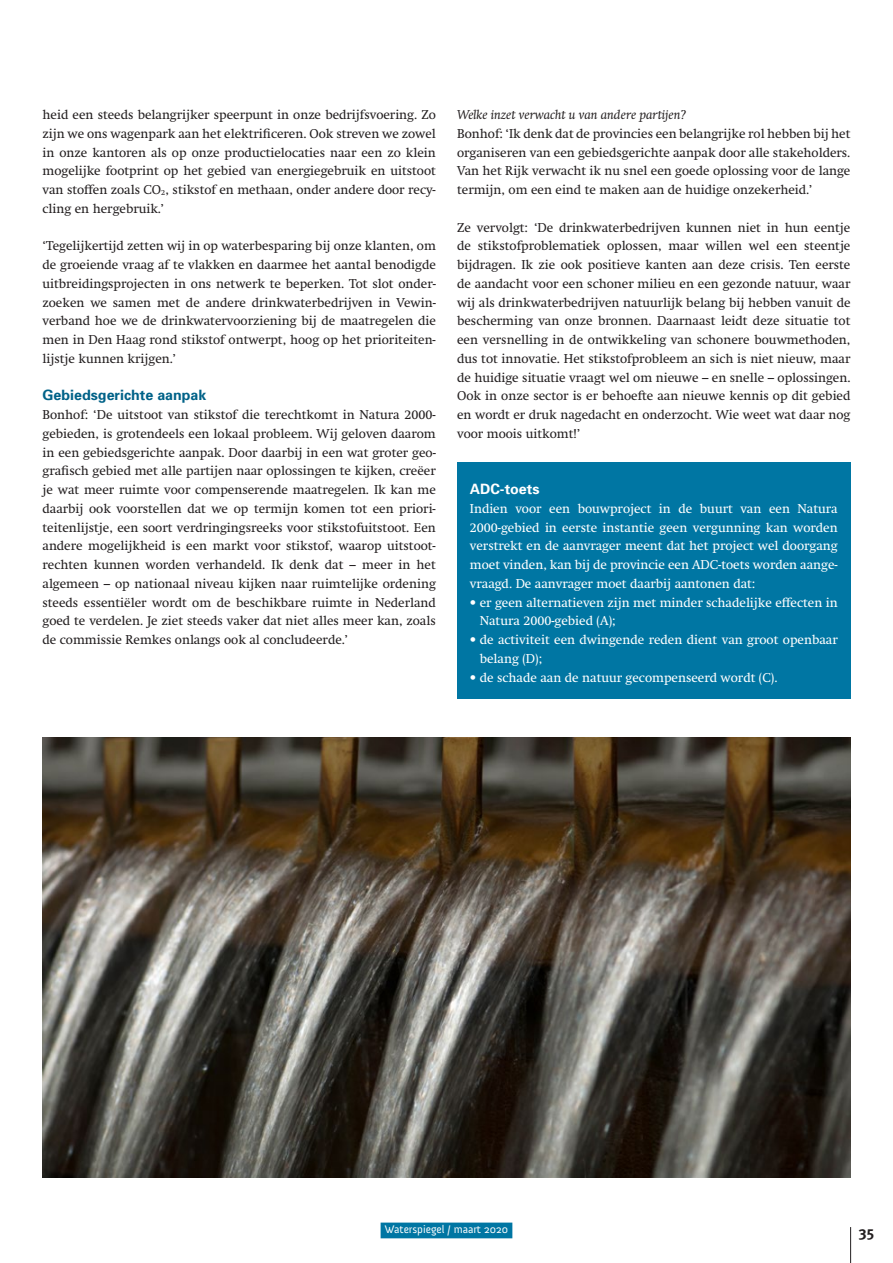
<style>
.page{position:relative;width:893px;height:1263px;background:#fff}
.page>*{position:absolute;margin:0;border:0;box-sizing:border-box;transform-origin:0 0}
.t1{font:700 15px "Meta Plus";color:#231f20}
.t2{font:700 14.25px "Univers";color:#006288}
.t3{font:700 14.25px "Univers";color:#fff}
.t4{font:12.75px/18.8px "Swift";color:#231f20;text-align:justify}
.t5{font:12.75px/18.8px "Swift";color:#fff}
.t6{font:italic 12.75px "Swift";color:#231f20}
.t7{font:11.25px "Anivers";color:#fff}
</style>
<div class="page">
<hr style="left:850px;top:1227px;width:1px;height:36px;background:#231f20">
<div style="left:381px;top:1222px;width:131px;height:16px;background:#0076a3"></div>
<img style="left:43px;top:738px;width:808px;height:440px">
<div style="left:457px;top:463px;width:393px;height:236px;background:#0076a3"></div>
<p class="t4" style="left:43px;top:105px;width:395px">heid een steeds belangrijker speerpunt in onze bedrijfsvoering. Zo zijn we ons wagenpark aan het elektrificeren. Ook streven we zowel in onze kantoren als op onze productielocaties naar een zo klein mogelijke footprint op het gebied van energiegebruik en uitstoot van stoffen zoals CO<sub>2</sub>, stikstof en methaan, onder andere door recy&shy;cling en hergebruik.’</p>
<p class="t4" style="left:43px;top:237px;width:395px">‘Tegelijkertijd zetten wij in op waterbesparing bij onze klanten, om de groeiende vraag af te vlakken en daarmee het aantal benodigde uitbreidingsprojecten in ons netwerk te beperken. Tot slot onder&shy;zoeken we samen met de andere drinkwaterbedrijven in Vewin&shy;verband hoe we de drinkwatervoorziening bij de maatregelen die men in Den Haag rond stikstof ontwerpt, hoog op het prioriteiten&shy;lijstje kunnen krijgen.’</p>
<p class="t2" style="left:43px;top:386px;width:165px">Gebiedsgerichte aanpak</p>
<p class="t4" style="left:43px;top:405px;width:395px">Bonhof: ‘De uitstoot van stikstof die terechtkomt in Natura 2000- gebieden, is grotendeels een lokaal probleem. Wij geloven daarom in een gebiedsgerichte aanpak. Door daarbij in een wat groter geo&shy;grafisch gebied met alle partijen naar oplossingen te kijken, creëer je wat meer ruimte voor compenserende maatregelen. Ik kan me daarbij ook voorstellen dat we op termijn komen tot een priori&shy;teitenlijstje, een soort verdringingsreeks voor stikstofuitstoot. Een andere mogelijkheid is een markt voor stikstof, waarop uitstoot&shy;rechten kunnen worden verhandeld. Ik denk dat – meer in het algemeen – op nationaal niveau kijken naar ruimtelijke ordening steeds essentiëler wordt om de beschikbare ruimte in Nederland goed te verdelen. Je ziet steeds vaker dat niet alles meer kan, zoals de commissie Remkes onlangs ook al concludeerde.’</p>
<p class="t6" style="left:457px;top:107px;width:231px">Welke inzet verwacht u van andere partijen?</p>
<p class="t4" style="left:457px;top:124px;width:395px">Bonhof: ‘Ik denk dat de provincies een belangrijke rol hebben bij het organiseren van een gebiedsgerichte aanpak door alle stakeholders.<br>Van het Rijk verwacht ik nu snel een goede oplossing voor de lange termijn, om een eind te maken aan de huidige onzekerheid.’</p>
<p class="t4" style="left:457px;top:218px;width:395px">Ze vervolgt: ‘De drinkwaterbedrijven kunnen niet in hun eentje de stikstofproblematiek oplossen, maar willen wel een steentje bijdragen. Ik zie ook positieve kanten aan deze crisis. Ten eerste de aandacht voor een schoner milieu en een gezonde natuur, waar wij als drinkwaterbedrijven natuurlijk belang bij hebben vanuit de bescherming van onze bronnen. Daarnaast leidt deze situatie tot een versnelling in de ontwikkeling van schonere bouwmethoden, dus tot innovatie. Het stikstofprobleem an sich is niet nieuw, maar de huidige situatie vraagt wel om nieuwe – en snelle – oplossingen.<br>Ook in onze sector is er behoefte aan nieuwe kennis op dit gebied en wordt er druk nagedacht en onderzocht. Wie weet wat daar nog voor moois uitkomt!’</p>
<p class="t3" style="left:470px;top:480px;width:71px">ADC-toets</p>
<p class="t5" style="left:470px;top:499px;width:369px;text-align:justify">Indien voor een bouwproject in de buurt van een Natura 2000-gebied in eerste instantie geen vergunning kan worden verstrekt en de aanvrager meent dat het project wel doorgang moet vinden, kan bij de provincie een ADC-toets worden aange&shy;vraagd. De aanvrager moet daarbij aantonen dat:</p>
<p class="t5" style="left:480px;top:593px;width:359px;text-indent:-10px">• er geen alternatieven zijn met minder schadelijke effecten in<br>Natura 2000-gebied (A);</p>
<p class="t5" style="left:480px;top:630px;width:359px;text-indent:-10px">• de activiteit een dwingende reden dient van groot openbaar belang (D);</p>
<p class="t5" style="left:470px;top:668px;width:309px">• de schade aan de natuur gecompenseerd wordt (C).</p>
<p class="t7" style="left:385px;top:1223px;width:125px">Waterspiegel / maart 2020</p>
<p class="t1" style="left:859px;top:1223px;width:17px">35</p>
</div>
